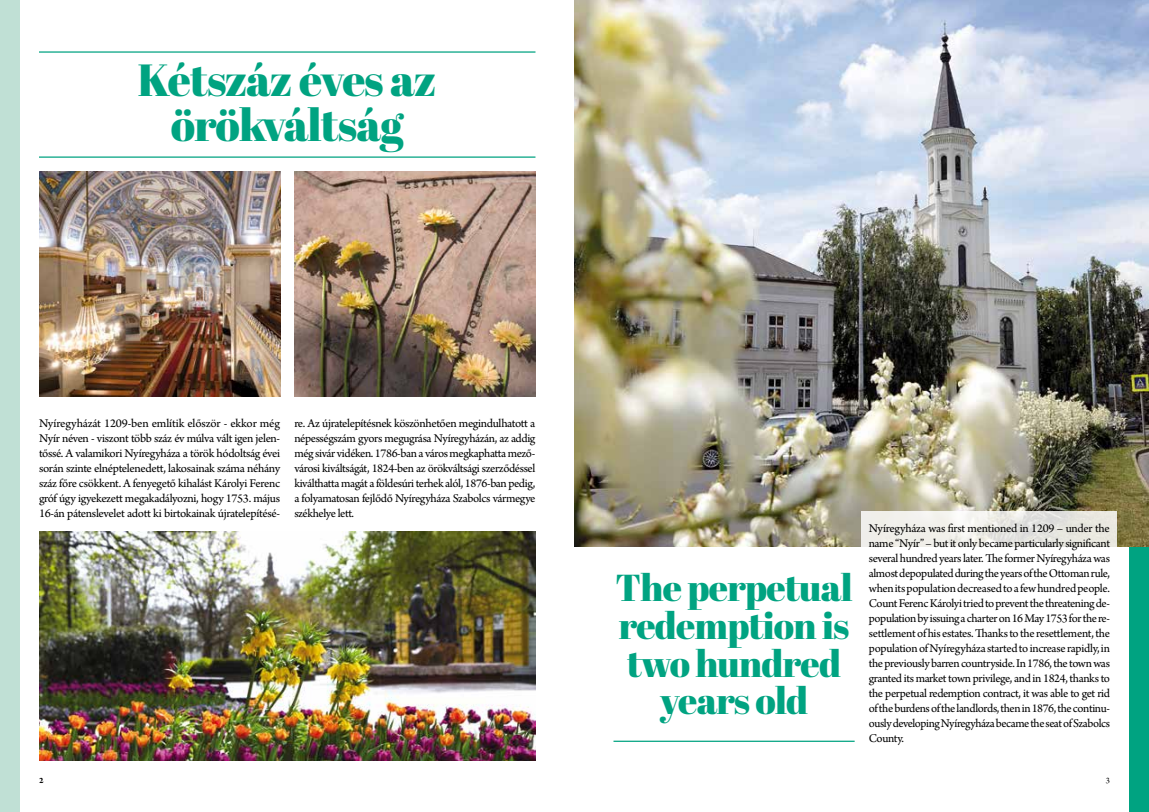
<style>
.page{position:relative;width:1149px;height:812px;background:#fff}
.page>*{position:absolute;margin:0;border:0;box-sizing:border-box;transform-origin:0 0}
.t1{font:45px/45px "Abril Fatface";letter-spacing:-.03em;color:#00a381;text-align:center}
.t2{font:37.5px/37.5px "Abril Fatface";letter-spacing:-.02em;color:#00a381;text-align:center}
.t3{font:12.5px/15px "Arno Pro";letter-spacing:-.03em;color:#000;text-align:justify}
.t4{font:700 8.75px "Arno Pro";color:#000}
.t5{font:8.75px "Arno Pro";color:#000}
</style>
<div class="page">
<div style="left:1129px;top:0;width:19px;height:811px;background:#00a381"></div>
<img style="left:574px;top:0;width:574px;height:546px">
<svg style="left:861px;top:511px;width:255px;height:36px;background:#ecebe6"></svg>
<div style="left:0;top:0;width:19px;height:811px;background:#c0e0d5"></div>
<hr style="left:613px;top:740px;width:241px;height:1px;background:#00a381">
<img style="left:294px;top:171px;width:241px;height:225px">
<img style="left:39px;top:171px;width:241px;height:225px">
<img style="left:39px;top:531px;width:496px;height:229px">
<hr style="left:39px;top:51px;width:496px;height:2px;background:#00a381">
<hr style="left:39px;top:156px;width:496px;height:2px;background:#00a381">
<h1 class="t1" style="left:137px;top:57px;width:301px">Kétszáz éves az örökváltság</h1>
<p class="t3" style="left:39px;top:416px;width:243px">Nyíregyházát 1209-ben említik először - ekkor még Nyír néven - viszont több száz év múlva vált igen jelen&shy;tőssé. A valamikori Nyíregyháza a török hódoltság évei során szinte elnéptelenedett, lakosainak száma néhány száz főre csökkent. A fenyegető kihalást Károlyi Ferenc gróf úgy igyekezett megakadályozni, hogy 1753. május 16-án pátenslevelet adott ki birtokainak újratelepítésé-</p>
<p class="t3" style="left:294px;top:416px;width:243px">re. Az újratelepítésnek köszönhetően megindulhatott a népességszám gyors megugrása Nyíregyházán, az addig még sivár vidéken. 1786-ban a város megkaphatta mező&shy;városi kiváltságát, 1824-ben az örökváltsági szerződéssel kiválthatta magát a földesúri terhek alól, 1876-ban pedig, a folyamatosan fejlődő Nyíregyháza Szabolcs vármegye székhelye lett.</p>
<h2 class="t2" style="left:615px;top:568px;width:238px">The perpetual redemption is two hundred years old</h2>
<p class="t3" style="left:868px;top:521px;width:243px">Nyíregyháza was first mentioned in 1209 – under the name “Nyír” – but it only became particularly significant several hundred years later. The former Nyíregyháza was almost depopulated during the years of the Ottoman rule, when its population decreased to a few hundred people.<br>Count Ferenc Károlyi tried to prevent the threatening de&shy;population by issuing a charter on 16 May 1753 for the re&shy;settlement of his estates. Thanks to the resettlement, the population of Nyíregyháza started to increase rapidly, in the previously barren countryside. In 1786, the town was granted its market town privilege, and in 1824, thanks to the perpetual redemption contract, it was able to get rid of the burdens of the landlords, then in 1876, the continu&shy;ously developing Nyíregyháza became the seat of Szabolcs County.</p>
<p class="t4" style="left:39px;top:775px;width:6px">2</p>
<p class="t5" style="left:1105px;top:775px;width:6px">3</p>
</div>
